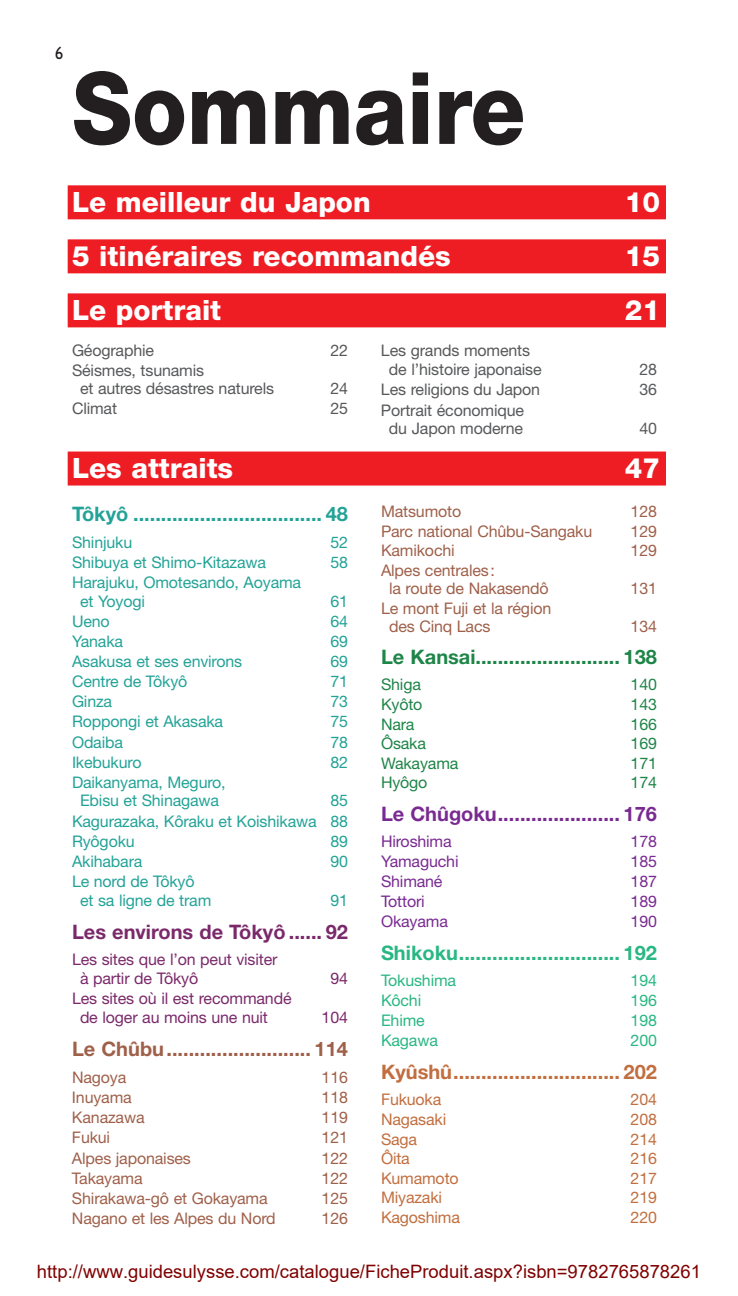
<style>
.page{position:relative;width:738px;height:1296px;background:#fff}
.page>*{position:absolute;margin:0;border:0;box-sizing:border-box;transform-origin:0 0}
.t1{font:800 100px "Helvetica Neue LT Std";color:#231f20;scale:.9 1}
.t2{font:800 28px "Helvetica Neue LT Std";color:#fff}
.t3{font:700 20px "Helvetica Neue LT Std";color:#23a397}
.t4{font:700 20px "Helvetica Neue LT Std";color:#29b784}
.t5{font:700 20px "Helvetica Neue LT Std";color:#c26e3e}
.t6{font:700 20px "Helvetica Neue LT Std";color:#1e8548}
.t7{font:700 20px "Helvetica Neue LT Std";color:#9f604a}
.t8{font:700 20px "Helvetica Neue LT Std";color:#792a91}
.t9{font:700 20px "Helvetica Neue LT Std";color:#7a296a}
.t10{font:18.4px "Arial";color:#800000}
.t11{font:18px "Humanist 521 BT";color:#231f20;scale:.9 1}
.t12{font:16px/18.6px "Helvetica Neue LT Std";letter-spacing:-.01em;color:#23a397}
.t13{font:16px/18px "Helvetica Neue LT Std";letter-spacing:-.01em;color:#9f604a}
.t14{font:16px/18.6px "Helvetica Neue LT Std";letter-spacing:-.01em;color:#57585a}
.t15{font:16px/18.6px "Helvetica Neue LT Std";letter-spacing:-.01em;color:#7a296a}
.t16{font:16px "Helvetica Neue LT Std";letter-spacing:-.01em;color:#c26e3e}
.t17{font:16px "Helvetica Neue LT Std";letter-spacing:-.01em;color:#792a91}
.t18{font:16px "Helvetica Neue LT Std";letter-spacing:-.01em;color:#1e8548}
.t19{font:16px "Helvetica Neue LT Std";letter-spacing:-.01em;color:#29b784}
</style>
<div class="page">
<div style="left:68px;top:185px;width:598px;height:34px;background:#ee1d23"></div>
<div style="left:68px;top:239px;width:598px;height:34px;background:#ee1d23"></div>
<div style="left:68px;top:293px;width:598px;height:34px;background:#ee1d23"></div>
<div style="left:68px;top:452px;width:598px;height:34px;background:#ee1d23"></div>
<p class="t11" style="left:55px;top:42px;width:11px">6</p>
<h1 class="t1" style="left:72px;top:49px;width:505px">Sommaire</h1>
<h2 class="t2" style="left:72px;top:185px;width:300px">Le meilleur du Japon</h2>
<h2 class="t2" style="left:625px;top:185px;width:37px">10</h2>
<h2 class="t2" style="left:72px;top:239px;width:380px">5 itinéraires recommandés</h2>
<h2 class="t2" style="left:625px;top:239px;width:37px">15</h2>
<h2 class="t2" style="left:72px;top:293px;width:151px">Le portrait</h2>
<h2 class="t2" style="left:625px;top:293px;width:37px">21</h2>
<p class="t14" style="left:72px;top:341px;width:84px">Géographie</p>
<p class="t14" style="left:330px;top:341px;width:19px">22</p>
<p class="t14" style="left:80px;top:361px;width:196px;line-height:18px;text-indent:-8px">Séismes, tsunamis<br>et autres désastres naturels</p>
<p class="t14" style="left:389px;top:341px;width:154px;text-indent:-8px">Les grands moments de l’histoire japonaise</p>
<p class="t14" style="left:639px;top:359px;width:19px">28</p>
<p class="t14" style="left:330px;top:379px;width:19px">24</p>
<p class="t14" style="left:381px;top:380px;width:161px">Les religions du Japon</p>
<p class="t14" style="left:639px;top:380px;width:19px">36</p>
<p class="t14" style="left:381px;top:400px;width:145px;text-align:center">Portrait économique du Japon moderne</p>
<p class="t14" style="left:72px;top:399px;width:47px">Climat</p>
<p class="t14" style="left:330px;top:399px;width:19px">25</p>
<p class="t14" style="left:639px;top:419px;width:19px">40</p>
<h2 class="t2" style="left:72px;top:452px;width:163px">Les attraits</h2>
<h2 class="t2" style="left:625px;top:452px;width:37px">47</h2>
<p class="t3" style="left:72px;top:502px;width:277px">Tôkyô .................................. 48</p>
<p class="t12" style="left:72px;top:533px;width:62px">Shinjuku</p>
<p class="t12" style="left:330px;top:533px;width:19px">52</p>
<p class="t12" style="left:72px;top:553px;width:196px">Shibuya et Shimo-Kitazawa</p>
<p class="t12" style="left:330px;top:553px;width:19px">58</p>
<p class="t12" style="left:80px;top:573px;width:223px;text-indent:-8px">Harajuku, Omotesando, Aoyama et Yoyogi</p>
<p class="t13" style="left:381px;top:502px;width:82px">Matsumoto</p>
<p class="t13" style="left:631px;top:502px;width:28px">128</p>
<p class="t13" style="left:381px;top:522px;width:213px">Parc national Chûbu-Sangaku</p>
<p class="t13" style="left:631px;top:522px;width:28px">129</p>
<p class="t13" style="left:381px;top:542px;width:75px">Kamikochi</p>
<p class="t13" style="left:631px;top:542px;width:28px">129</p>
<p class="t13" style="left:389px;top:561px;width:161px;text-indent:-8px">Alpes centrales:<br>la route de Nakasendô</p>
<p class="t13" style="left:631px;top:579px;width:28px">131</p>
<p class="t12" style="left:330px;top:591px;width:19px">61</p>
<p class="t13" style="left:389px;top:599px;width:164px;text-indent:-8px">Le mont Fuji et la région des Cinq Lacs</p>
<p class="t12" style="left:72px;top:612px;width:39px">Ueno</p>
<p class="t12" style="left:330px;top:612px;width:19px">64</p>
<p class="t12" style="left:72px;top:632px;width:53px">Yanaka</p>
<p class="t12" style="left:330px;top:632px;width:19px">69</p>
<p class="t12" style="left:72px;top:652px;width:172px">Asakusa et ses environs</p>
<p class="t12" style="left:330px;top:652px;width:19px">69</p>
<p class="t12" style="left:72px;top:672px;width:117px">Centre de Tôkyô</p>
<p class="t12" style="left:330px;top:672px;width:19px">71</p>
<p class="t12" style="left:72px;top:692px;width:42px">Ginza</p>
<p class="t12" style="left:330px;top:692px;width:19px">73</p>
<p class="t12" style="left:72px;top:712px;width:153px">Roppongi et Akasaka</p>
<p class="t12" style="left:330px;top:712px;width:19px">75</p>
<p class="t12" style="left:72px;top:732px;width:53px">Odaiba</p>
<p class="t12" style="left:330px;top:732px;width:19px">78</p>
<p class="t12" style="left:72px;top:753px;width:71px">Ikebukuro</p>
<p class="t12" style="left:330px;top:753px;width:19px">82</p>
<p class="t12" style="left:72px;top:773px;width:155px;text-align:center">Daikanyama, Meguro,<br>Ebisu et Shinagawa</p>
<p class="t13" style="left:631px;top:617px;width:28px">134</p>
<p class="t6" style="left:381px;top:645px;width:277px">Le Kansai.......................... 138</p>
<p class="t18" style="left:381px;top:675px;width:41px">Shiga</p>
<p class="t18" style="left:631px;top:675px;width:28px">140</p>
<p class="t18" style="left:381px;top:695px;width:43px">Kyôto</p>
<p class="t18" style="left:631px;top:695px;width:28px">143</p>
<p class="t18" style="left:381px;top:714px;width:35px">Nara</p>
<p class="t18" style="left:631px;top:714px;width:28px">166</p>
<p class="t18" style="left:381px;top:734px;width:47px">Ôsaka</p>
<p class="t18" style="left:631px;top:734px;width:28px">169</p>
<p class="t18" style="left:381px;top:754px;width:79px">Wakayama</p>
<p class="t18" style="left:631px;top:754px;width:28px">171</p>
<p class="t18" style="left:381px;top:773px;width:48px">Hyôgo</p>
<p class="t18" style="left:631px;top:773px;width:28px">174</p>
<p class="t8" style="left:381px;top:802px;width:277px">Le Chûgoku...................... 176</p>
<p class="t17" style="left:381px;top:832px;width:72px">Hiroshima</p>
<p class="t17" style="left:631px;top:832px;width:28px">178</p>
<p class="t17" style="left:381px;top:852px;width:79px">Yamaguchi</p>
<p class="t17" style="left:631px;top:852px;width:28px">185</p>
<p class="t17" style="left:381px;top:872px;width:63px">Shimané</p>
<p class="t17" style="left:631px;top:872px;width:28px">187</p>
<p class="t17" style="left:381px;top:892px;width:45px">Tottori</p>
<p class="t17" style="left:631px;top:892px;width:28px">189</p>
<p class="t17" style="left:381px;top:912px;width:68px">Okayama</p>
<p class="t17" style="left:631px;top:912px;width:28px">190</p>
<p class="t4" style="left:381px;top:941px;width:277px">Shikoku............................. 192</p>
<p class="t19" style="left:381px;top:971px;width:77px">Tokushima</p>
<p class="t19" style="left:631px;top:971px;width:28px">194</p>
<p class="t19" style="left:381px;top:991px;width:42px">Kôchi</p>
<p class="t19" style="left:631px;top:991px;width:28px">196</p>
<p class="t19" style="left:381px;top:1011px;width:45px">Ehime</p>
<p class="t19" style="left:631px;top:1011px;width:28px">198</p>
<p class="t19" style="left:381px;top:1031px;width:58px">Kagawa</p>
<p class="t19" style="left:631px;top:1031px;width:28px">200</p>
<p class="t5" style="left:381px;top:1060px;width:278px">Kyûshû.............................. 202</p>
<p class="t16" style="left:381px;top:1090px;width:62px">Fukuoka</p>
<p class="t16" style="left:631px;top:1090px;width:28px">204</p>
<p class="t16" style="left:381px;top:1110px;width:67px">Nagasaki</p>
<p class="t16" style="left:631px;top:1110px;width:28px">208</p>
<p class="t16" style="left:381px;top:1129px;width:38px">Saga</p>
<p class="t16" style="left:631px;top:1129px;width:28px">214</p>
<p class="t16" style="left:381px;top:1149px;width:30px">Ôita</p>
<p class="t16" style="left:631px;top:1149px;width:28px">216</p>
<p class="t16" style="left:381px;top:1169px;width:79px">Kumamoto</p>
<p class="t16" style="left:631px;top:1169px;width:28px">217</p>
<p class="t16" style="left:381px;top:1188px;width:63px">Miyazaki</p>
<p class="t16" style="left:631px;top:1188px;width:28px">219</p>
<p class="t16" style="left:381px;top:1208px;width:81px">Kagoshima</p>
<p class="t16" style="left:631px;top:1208px;width:28px">220</p>
<p class="t10" style="left:37px;top:1259px;width:666px">http://www.guidesulysse.com/catalogue/FicheProduit.aspx?isbn=9782765878261</p>
<p class="t12" style="left:72px;top:790px;width:277px;line-height:20.2px;text-align:justify;text-indent:258px">85<br>Kagurazaka, Kôraku et Koishikawa 88<br>Ryôgoku</p>
<p class="t12" style="left:330px;top:832px;width:19px">89</p>
<p class="t12" style="left:72px;top:852px;width:72px">Akihabara</p>
<p class="t12" style="left:330px;top:852px;width:19px">90</p>
<p class="t12" style="left:80px;top:872px;width:133px;text-indent:-8px">Le nord de Tôkyô et sa ligne de tram</p>
<p class="t12" style="left:330px;top:890px;width:19px">91</p>
<p class="t9" style="left:72px;top:919px;width:277px">Les environs de Tôkyô ...... 92</p>
<p class="t15" style="left:80px;top:950px;width:199px;text-indent:-8px">Les sites que l’on peut visiter à partir de Tôkyô</p>
<p class="t15" style="left:330px;top:969px;width:19px">94</p>
<p class="t15" style="left:80px;top:989px;width:213px;text-indent:-8px">Les sites où il est recommandé de loger au moins une nuit</p>
<p class="t15" style="left:322px;top:1008px;width:28px">104</p>
<p class="t7" style="left:72px;top:1037px;width:277px">Le Chûbu.......................... 114</p>
<p class="t13" style="left:72px;top:1068px;width:56px">Nagoya</p>
<p class="t13" style="left:322px;top:1068px;width:28px">116</p>
<p class="t13" style="left:72px;top:1088px;width:61px">Inuyama</p>
<p class="t13" style="left:322px;top:1088px;width:28px">118</p>
<p class="t13" style="left:72px;top:1108px;width:74px">Kanazawa</p>
<p class="t13" style="left:322px;top:1108px;width:28px">119</p>
<p class="t13" style="left:72px;top:1129px;width:40px">Fukui</p>
<p class="t13" style="left:322px;top:1129px;width:28px">121</p>
<p class="t13" style="left:72px;top:1149px;width:120px">Alpes japonaises</p>
<p class="t13" style="left:322px;top:1149px;width:28px">122</p>
<p class="t13" style="left:72px;top:1169px;width:72px">Takayama</p>
<p class="t13" style="left:322px;top:1169px;width:28px">122</p>
<p class="t13" style="left:72px;top:1189px;width:197px">Shirakawa-gô et Gokayama</p>
<p class="t13" style="left:322px;top:1189px;width:28px">125</p>
<p class="t13" style="left:72px;top:1209px;width:205px">Nagano et les Alpes du Nord</p>
<p class="t13" style="left:322px;top:1209px;width:28px">126</p>
</div>
